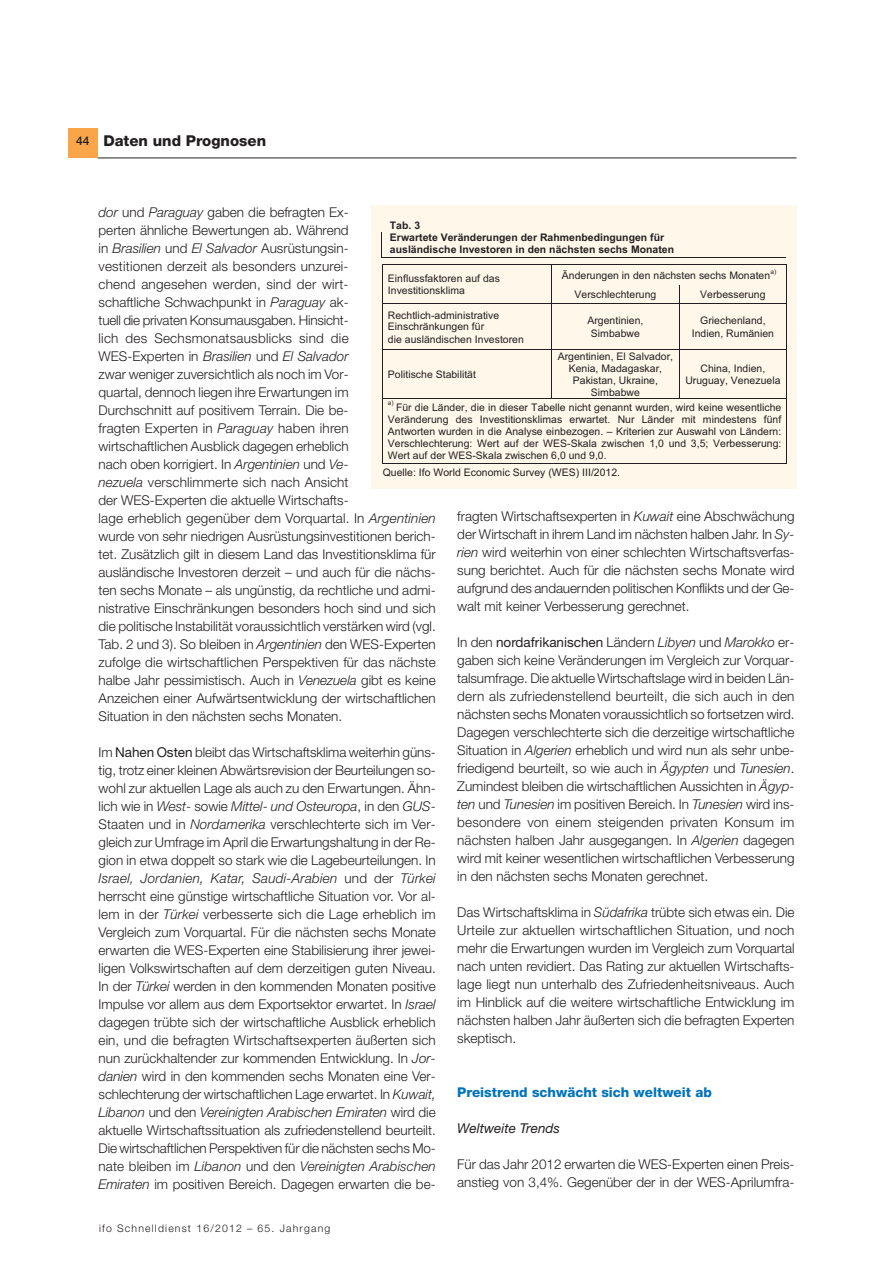
<style>
.page{position:relative;width:893px;height:1263px;background:#fff}
.page>*{position:absolute;margin:0;border:0;box-sizing:border-box;transform-origin:0 0}
.t1{font:800 15px "Helvetica Neue LT Std";color:#231f20}
.t2{font:300 13.5px/18px "Helvetica Neue LT Std";color:#231f20;text-align:justify}
.t3{font:800 13.5px "Helvetica Neue LT Std";color:#0073bc}
.t4{font:italic 13.5px "Helvetica Neue LT Std";color:#231f20}
.t5{font:500 12px "Helvetica Neue LT Std";color:#231f20}
.t6{font:10.5px/12px "Arial";letter-spacing:.005em;color:#231f20;text-align:center}
.t7{font:700 10.5px/12px "Arial";letter-spacing:.005em;color:#231f20}
.t8{font:300 10.5px "Helvetica Neue LT Std";letter-spacing:.11em;color:#231f20}
.t9{font:6.45px "Arial";color:#231f20}
.s1{font-style:italic}
.s2{font-weight:400}
</style>
<div class="page">
<hr style="left:98px;top:158px;width:698px;height:1px;background:#231f20">
<div style="left:68px;top:128px;width:30px;height:29px;background:#f9a64a"></div>
<div style="left:371px;top:206px;width:425px;height:283px;background:#fef7ea"></div>
<hr style="left:381px;top:257px;width:405px;height:1px;background:#231f20">
<svg style="left:381px;top:232px;width:1px;height:25px"></svg>
<hr style="left:382px;top:264px;width:405px;height:1px;background:#231f20">
<svg style="left:382px;top:265px;width:1px;height:38px"></svg>
<svg style="left:551px;top:265px;width:1px;height:38px"></svg>
<svg style="left:679px;top:286px;width:1px;height:17px"></svg>
<svg style="left:786px;top:265px;width:1px;height:38px"></svg>
<hr style="left:382px;top:303px;width:405px;height:1px;background:#231f20">
<hr style="left:382px;top:304px;width:1px;height:45px;background:#231f20">
<hr style="left:551px;top:304px;width:1px;height:45px;background:#231f20">
<hr style="left:679px;top:304px;width:1px;height:45px;background:#231f20">
<hr style="left:786px;top:304px;width:1px;height:45px;background:#231f20">
<hr style="left:382px;top:349px;width:405px;height:1px;background:#231f20">
<hr style="left:382px;top:350px;width:1px;height:48px;background:#231f20">
<hr style="left:551px;top:350px;width:1px;height:48px;background:#231f20">
<hr style="left:679px;top:350px;width:1px;height:48px;background:#231f20">
<hr style="left:786px;top:350px;width:1px;height:48px;background:#231f20">
<hr style="left:382px;top:398px;width:405px;height:1px;background:#231f20">
<hr style="left:382px;top:399px;width:1px;height:65px;background:#231f20">
<hr style="left:382px;top:463px;width:404px;height:1px;background:#231f20">
<hr style="left:786px;top:399px;width:1px;height:65px;background:#231f20">
<p class="t5" style="left:76px;top:136px;width:15px">44</p>
<p class="t1" style="left:103px;top:136px;width:164px">Daten und Prognosen</p>
<p class="t2" style="left:99px;top:205px;width:339px;text-align:left"><span class="s1">dor</span> und <span class="s1">Paraguay</span> gaben die befragten Ex-<br>perten ähnliche Bewertungen ab. Während<br>in <span class="s1">Brasilien</span> und <span class="s1">El Salvador</span> Ausrüstungsin-<br>vestitionen derzeit als besonders unzurei-<br>chend angesehen werden, sind der wirt-<br>schaftliche Schwachpunkt in <span class="s1">Paraguay</span> ak-<br>tuell die privaten Konsumausgaben. Hinsicht-<br>lich des Sechsmonatsausblicks sind die WES-Experten in <span class="s1">Brasilien</span> und <span class="s1">El Salvador<br></span>zwar weniger zuversichtlich als noch im Vor-<br>quartal, dennoch liegen ihre Erwartungen im<br>Durchschnitt auf positivem Terrain. Die be-<br>fragten Experten in <span class="s1">Paraguay</span> haben ihren wirtschaftlichen Ausblick dagegen erheblich<br>nach oben korrigiert. In <span class="s1">Argentinien</span> und <span class="s1">Ve-<br>nezuela</span> verschlimmerte sich nach Ansicht<br>der WES-Experten die aktuelle Wirtschafts-<br>lage erheblich gegenüber dem Vorquartal. In <span class="s1">Argentinien </span>wurde von sehr niedrigen Ausrüstungsinvestitionen berich&shy;tet. Zusätzlich gilt in diesem Land das Investitionsklima für ausländische Investoren derzeit – und auch für die nächs&shy;ten sechs Monate – als ungünstig, da rechtliche und admi&shy;nistrative Einschränkungen besonders hoch sind und sich die politische Instabilität voraussichtlich verstärken wird (vgl.<br>Tab. 2 und 3). So bleiben in <span class="s1">Argentinien</span> den WES-Experten zufolge die wirtschaftlichen Perspektiven für das nächste halbe Jahr pessimistisch. Auch in <span class="s1">Venezuela</span> gibt es keine Anzeichen einer Aufwärtsentwicklung der wirtschaftlichen Situation in den nächsten sechs Monaten.</p>
<p class="t2" style="left:99px;top:745px;width:339px">Im <span class="s2">Nahen Osten</span> bleibt das Wirtschaftsklima weiterhin güns&shy;tig, trotz einer kleinen Abwärtsrevision der Beurteilungen so&shy;wohl zur aktuellen Lage als auch zu den Erwartungen. Ähn&shy;lich wie in <span class="s1">West</span>- sowie <span class="s1">Mittel</span>- <span class="s1">und Osteuropa</span>, in den <span class="s1">GUS</span>-Staaten und in <span class="s1">Nordamerika</span> verschlechterte sich im Ver&shy;gleich zur Umfrage im April die Erwartungshaltung in der Re&shy;gion in etwa doppelt so stark wie die Lagebeurteilungen. In <span class="s1">Israel, Jordanien, Katar, Saudi-Arabien</span> und der <span class="s1">Türkei </span>herrscht eine günstige wirtschaftliche Situation vor. Vor al&shy;lem in der <span class="s1">Türkei</span> verbesserte sich die Lage erheblich im Vergleich zum Vorquartal. Für die nächsten sechs Monate erwarten die WES-Experten eine Stabilisierung ihrer jewei&shy;ligen Volkswirtschaften auf dem derzeitigen guten Niveau.<br>In der <span class="s1">Türkei</span> werden in den kommenden Monaten positive Impulse vor allem aus dem Exportsektor erwartet. In <span class="s1">Israel </span>dagegen trübte sich der wirtschaftliche Ausblick erheblich ein, und die befragten Wirtschaftsexperten äußerten sich nun zurückhaltender zur kommenden Entwicklung. In <span class="s1">Jor&shy;danien</span> wird in den kommenden sechs Monaten eine Ver&shy;schlechterung der wirtschaftlichen Lage erwartet. In <span class="s1">Kuwait, Libanon</span> und den <span class="s1">Vereinigten Arabischen Emiraten</span> wird die aktuelle Wirtschaftssituation als zufriedenstellend beurteilt.<br>Die wirtschaftlichen Perspektiven für die nächsten sechs Mo&shy;nate bleiben im <span class="s1">Libanon</span> und den <span class="s1">Vereinigten Arabischen Emiraten</span> im positiven Bereich. Dagegen erwarten die be-</p>
<p class="t7" style="left:390px;top:221px;width:286px">Tab. 3<br>Erwartete Veränderungen der Rahmenbedingungen für ausländische Investoren in den nächsten sechs Monaten</p>
<p class="t6" style="left:388px;top:273px;width:114px;text-align:left">Einflussfaktoren auf das<br>Investitionsklima</p>
<p class="t6" style="left:562px;top:270px;width:210px">Änderungen in den nächsten sechs Monaten</p>
<p class="t9" style="left:770px;top:269px;width:7px">a)</p>
<p class="t6" style="left:575px;top:289px;width:83px">Verschlechterung</p>
<p class="t6" style="left:700px;top:289px;width:67px">Verbesserung</p>
<p class="t6" style="left:388px;top:310px;width:137px;text-align:left">Rechtlich-administrative<br>Einschränkungen für<br>die ausländischen Investoren</p>
<p class="t6" style="left:587px;top:315px;width:57px">Argentinien,<br>Simbabwe</p>
<p class="t6" style="left:692px;top:315px;width:84px">Griechenland,<br>Indien, Rumänien</p>
<p class="t6" style="left:388px;top:370px;width:90px">Politische Stabilität</p>
<p class="t6" style="left:558px;top:351px;width:117px">Argentinien, El Salvador,<br>Kenia, Madagaskar,<br>Pakistan, Ukraine,<br>Simbabwe</p>
<p class="t6" style="left:685px;top:364px;width:97px">China, Indien,<br>Uruguay, Venezuela</p>
<p class="t9" style="left:388px;top:401px;width:7px">a)</p>
<p class="t6" style="left:388px;top:402px;width:395px;text-align:justify;text-indent:8px">Für die Länder, die in dieser Tabelle nicht genannt wurden, wird keine wesentliche Veränderung des Investitionsklimas erwartet. Nur Länder mit mindestens fünf Antworten wurden in die Analyse einbezogen. – Kriterien zur Auswahl von Ländern:<br>Verschlechterung: Wert auf der WES-Skala zwischen 1,0 und 3,5; Verbesserung:<br>Wert auf der WES-Skala zwischen 6,0 und 9,0.</p>
<p class="t6" style="left:383px;top:468px;width:239px">Quelle: Ifo World Economic Survey (WES) III/2012.</p>
<p class="t2" style="left:457px;top:509px;width:339px">fragten Wirtschaftsexperten in <span class="s1">Kuwait</span> eine Abschwächung der Wirtschaft in ihrem Land im nächsten halben Jahr. In <span class="s1">Sy&shy;rien</span> wird weiterhin von einer schlechten Wirtschaftsverfas&shy;sung berichtet. Auch für die nächsten sechs Monate wird aufgrund des andauernden politischen Konflikts und der Ge&shy;walt mit keiner Verbesserung gerechnet.</p>
<p class="t2" style="left:457px;top:635px;width:339px">In den <span class="s2">nordafrikanischen</span> Ländern <span class="s1">Libyen</span> und <span class="s1">Marokko</span> er&shy;gaben sich keine Veränderungen im Vergleich zur Vorquar&shy;talsumfrage. Die aktuelle Wirtschaftslage wird in beiden Län&shy;dern als zufriedenstellend beurteilt, die sich auch in den nächsten sechs Monaten voraussichtlich so fortsetzen wird.<br>Dagegen verschlechterte sich die derzeitige wirtschaftliche Situation in <span class="s1">Algerien</span> erheblich und wird nun als sehr unbe&shy;friedigend beurteilt, so wie auch in <span class="s1">Ägypten</span> und <span class="s1">Tunesien</span>.<br>Zumindest bleiben die wirtschaftlichen Aussichten in <span class="s1">Ägyp&shy;ten</span> und <span class="s1">Tunesien</span> im positiven Bereich. In <span class="s1">Tunesien</span> wird ins&shy;besondere von einem steigenden privaten Konsum im nächsten halben Jahr ausgegangen. In <span class="s1">Algerien</span> dagegen wird mit keiner wesentlichen wirtschaftlichen Verbesserung in den nächsten sechs Monaten gerechnet.</p>
<p class="t2" style="left:457px;top:905px;width:339px">Das Wirtschaftsklima in <span class="s1">Südafrika</span> trübte sich etwas ein. Die Urteile zur aktuellen wirtschaftlichen Situation, und noch mehr die Erwartungen wurden im Vergleich zum Vorquartal nach unten revidiert. Das Rating zur aktuellen Wirtschafts&shy;lage liegt nun unterhalb des Zufriedenheitsniveaus. Auch im Hinblick auf die weitere wirtschaftliche Entwicklung im nächsten halben Jahr äußerten sich die befragten Experten skeptisch.</p>
<p class="t3" style="left:457px;top:1088px;width:256px">Preistrend schwächt sich weltweit ab</p>
<p class="t4" style="left:457px;top:1124px;width:104px">Weltweite Trends</p>
<p class="t2" style="left:457px;top:1157px;width:339px">Für das Jahr 2012 erwarten die WES-Experten einen Preis&shy;anstieg von 3,4%. Gegenüber der in der WES-Aprilumfra-</p>
<p class="t8" style="left:99px;top:1225px;width:233px">ifo Schnelldienst 16/2012 – 65. Jahrgang</p>
</div>
